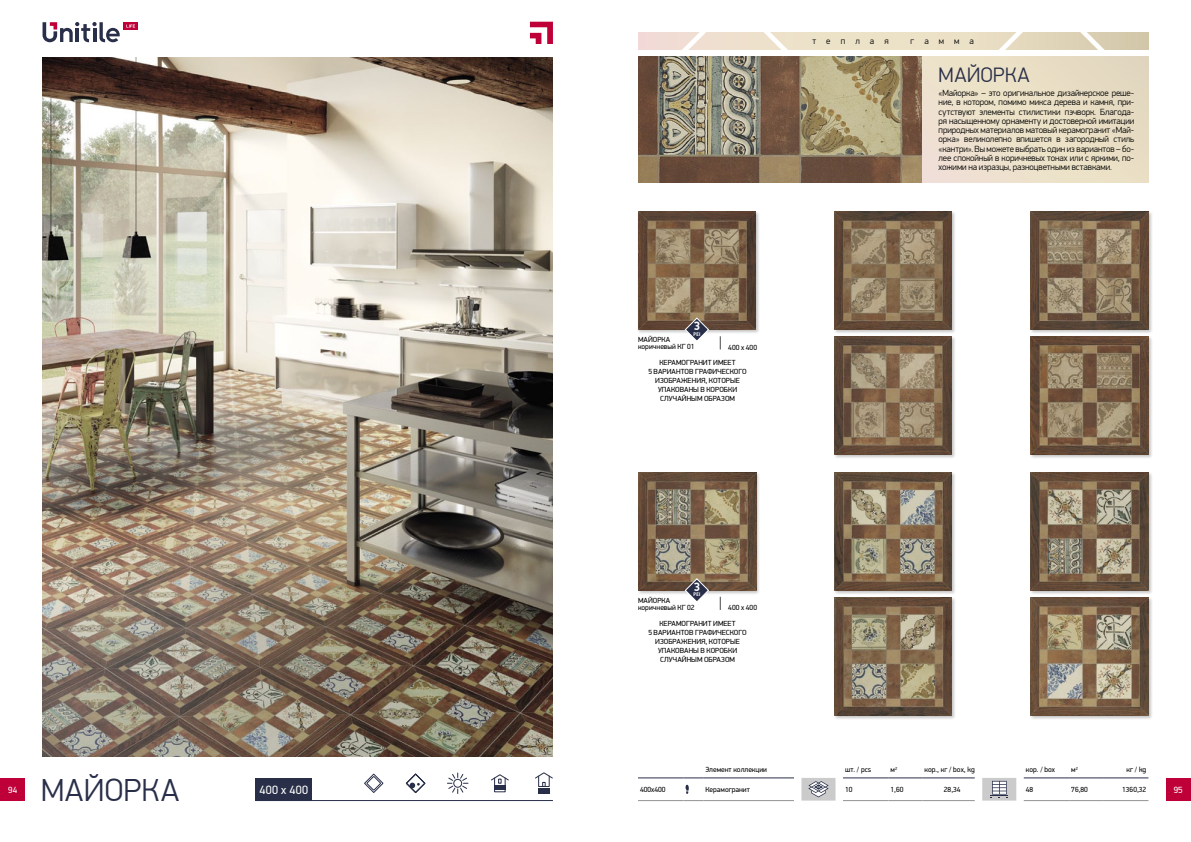
<style>
.page{position:relative;width:1191px;height:842px;background:#fff}
.page>*{position:absolute;margin:0;border:0;box-sizing:border-box;transform-origin:0 0}
.t1{font:300 32px "PF Din Display Pro";letter-spacing:.015em;color:#292f48}
.t2{font:300 21px "PF Din Display Pro";letter-spacing:.02em;color:#292f48}
.t3{font:12px "PF Din Display Pro";letter-spacing:.025em;color:#fff}
.t4{font:700 12px "PF Din Display Pro";color:#fff}
.t5{font:300 9px/9.3px "PF Din Display Pro";letter-spacing:-.005em;color:#000;text-align:justify}
.t6{font:9px "PF Din Display Pro";color:#fff}
.t7{font:7.4px/7px "PF Din Display Pro";color:#000}
.t8{font:700 5px "Helios Cond C";letter-spacing:.03em;color:#fff}
</style>
<div class="page">
<div style="left:255px;top:778px;width:57px;height:23px;background:#292f48"></div>
<hr style="left:256px;top:800px;width:297px;height:1px;background:#292f48">
<svg style="left:638px;top:33px;width:510px;height:17px;background:#e8dcc4"></svg>
<svg style="left:763px;top:32px;width:25px;height:18px"></svg>
<svg style="left:681px;top:32px;width:26px;height:18px"></svg>
<svg style="left:997px;top:32px;width:26px;height:18px"></svg>
<svg style="left:1079px;top:32px;width:26px;height:18px"></svg>
<div style="left:848px;top:57px;width:300px;height:125px;background:#ece1c7"></div>
<img style="left:43px;top:57px;width:510px;height:700px">
<svg style="left:530px;top:22px;width:23px;height:22px"></svg>
<svg style="left:123px;top:22px;width:15px;height:7px"></svg>
<svg style="left:126px;top:25px;width:9px;height:3px"></svg>
<svg style="left:43px;top:22px;width:77px;height:20px"></svg>
<div style="left:0;top:779px;width:24px;height:22px;background:#bf0038"></div>
<div style="left:1166px;top:779px;width:25px;height:22px;background:#bf0038"></div>
<img style="left:638px;top:57px;width:283px;height:125px">
<svg style="left:720px;top:336px;width:1px;height:13px"></svg>
<svg style="left:720px;top:597px;width:1px;height:13px"></svg>
<div style="left:636px;top:211px;width:124px;height:123px;background:#000;opacity:.25"></div>
<img style="left:638px;top:212px;width:117px;height:118px">
<div style="left:833px;top:335px;width:123px;height:124px;background:#000;opacity:.25"></div>
<img style="left:834px;top:336px;width:118px;height:118px">
<div style="left:833px;top:471px;width:123px;height:124px;background:#000;opacity:.25"></div>
<img style="left:834px;top:473px;width:118px;height:117px">
<div style="left:833px;top:211px;width:123px;height:123px;background:#000;opacity:.25"></div>
<img style="left:834px;top:212px;width:118px;height:118px">
<div style="left:1029px;top:335px;width:124px;height:124px;background:#000;opacity:.25"></div>
<img style="left:1030px;top:336px;width:118px;height:118px">
<div style="left:1029px;top:471px;width:124px;height:124px;background:#000;opacity:.25"></div>
<img style="left:1030px;top:473px;width:118px;height:117px">
<div style="left:1029px;top:211px;width:123px;height:123px;background:#000;opacity:.25"></div>
<img style="left:1030px;top:212px;width:118px;height:118px">
<div style="left:1029px;top:596px;width:123px;height:124px;background:#000;opacity:.25"></div>
<img style="left:1030px;top:598px;width:118px;height:117px">
<div style="left:833px;top:596px;width:123px;height:124px;background:#000;opacity:.25"></div>
<img style="left:834px;top:598px;width:118px;height:117px">
<div style="left:637px;top:471px;width:123px;height:124px;background:#000;opacity:.25"></div>
<img style="left:638px;top:473px;width:118px;height:117px">
<svg style="left:684px;top:317px;width:25px;height:23px"></svg>
<svg style="left:684px;top:578px;width:25px;height:23px"></svg>
<svg style="left:364px;top:773px;width:20px;height:20px"></svg>
<div style="left:366px;top:776px;width:15px;height:14px;border:1px solid #292f48;border-radius:6px"></div>
<svg style="left:405px;top:773px;width:21px;height:21px"></svg>
<svg style="left:447px;top:773px;width:21px;height:20px"></svg>
<div style="left:494px;top:778px;width:11px;height:14px;border:1px solid #292f48"></div>
<svg style="left:491px;top:774px;width:18px;height:16px"></svg>
<svg style="left:535px;top:772px;width:18px;height:21px"></svg>
<svg style="left:683px;top:800px;width:20px;height:1px"></svg>
<hr style="left:703px;top:800px;width:91px;height:1px;background:#939393">
<hr style="left:843px;top:800px;width:45px;height:1px;background:#939393">
<hr style="left:922px;top:800px;width:52px;height:1px;background:#939393">
<hr style="left:1023px;top:800px;width:46px;height:1px;background:#939393">
<hr style="left:638px;top:777px;width:45px;height:1px;background:#292f48">
<svg style="left:683px;top:777px;width:20px;height:1px"></svg>
<hr style="left:703px;top:777px;width:91px;height:1px;background:#292f48">
<hr style="left:843px;top:777px;width:45px;height:1px;background:#292f48">
<hr style="left:888px;top:777px;width:34px;height:1px;background:#292f48">
<hr style="left:922px;top:777px;width:52px;height:1px;background:#292f48">
<hr style="left:1023px;top:777px;width:46px;height:1px;background:#292f48">
<hr style="left:1069px;top:777px;width:34px;height:1px;background:#292f48">
<hr style="left:1103px;top:777px;width:45px;height:1px;background:#292f48">
<hr style="left:888px;top:800px;width:34px;height:1px;background:#939393">
<hr style="left:1069px;top:800px;width:34px;height:1px;background:#939393">
<hr style="left:1103px;top:800px;width:45px;height:1px;background:#939393">
<hr style="left:638px;top:800px;width:45px;height:1px;background:#939393">
<svg style="left:685px;top:785px;width:4px;height:9px"></svg>
<svg style="left:801px;top:778px;width:215px;height:22px"></svg>
<p class="t5" style="left:812px;top:36px;width:78px">теплая</p>
<p class="t5" style="left:910px;top:36px;width:65px">гамма</p>
<h3 class="t4" style="left:693px;top:319px;width:8px">3</h3>
<p class="t8" style="left:693px;top:331px;width:8px">pEI</p>
<p class="t7" style="left:638px;top:336px;width:58px">Майорка коричневый КГ 01</p>
<p class="t7" style="left:728px;top:344px;width:30px">400 х 400</p>
<p class="t7" style="left:659px;top:359px;width:14px">Керамогранит</p>
<p class="t7" style="left:713px;top:359px;width:23px">имеет</p>
<p class="t7" style="left:648px;top:368px;width:9px">5 вариантов</p>
<p class="t7" style="left:695px;top:368px;width:6px">графич</p>
<p class="t7" style="left:722px;top:368px;width:10px">еского</p>
<p class="t7" style="left:655px;top:377px;width:6px">изображ</p>
<p class="t7" style="left:687px;top:377px;width:27px">ения, котор</p>
<p class="t7" style="left:730px;top:377px;width:11px">ые</p>
<p class="t7" style="left:658px;top:386px;width:6px">упакован</p>
<p class="t7" style="left:693px;top:386px;width:19px">ы в коробки</p>
<p class="t7" style="left:660px;top:395px;width:6px">случа</p>
<p class="t7" style="left:682px;top:395px;width:28px">йным образом</p>
<h3 class="t4" style="left:693px;top:580px;width:8px">3</h3>
<p class="t8" style="left:693px;top:591px;width:8px">pEI</p>
<p class="t7" style="left:638px;top:597px;width:58px">Майорка коричневый КГ 02</p>
<p class="t7" style="left:728px;top:604px;width:30px">400 х 400</p>
<p class="t7" style="left:659px;top:620px;width:14px">Керамогранит</p>
<p class="t7" style="left:713px;top:620px;width:23px">имеет</p>
<p class="t7" style="left:648px;top:629px;width:9px">5 вариантов</p>
<p class="t7" style="left:695px;top:629px;width:6px">графич</p>
<p class="t7" style="left:722px;top:629px;width:10px">еского</p>
<p class="t7" style="left:655px;top:638px;width:6px">изображ</p>
<p class="t7" style="left:687px;top:638px;width:27px">ения, котор</p>
<p class="t7" style="left:730px;top:638px;width:11px">ые</p>
<p class="t7" style="left:658px;top:647px;width:6px">упакован</p>
<p class="t7" style="left:693px;top:647px;width:19px">ы в коробки</p>
<p class="t7" style="left:660px;top:656px;width:6px">случа</p>
<p class="t7" style="left:682px;top:656px;width:28px">йным образом</p>
<h2 class="t2" style="left:938px;top:63px;width:93px">майорка</h2>
<p class="t5" style="left:938px;top:89px;width:197px">«Майорка» – это оригинальное дизайнерское реше&shy;ние, в котором, помимо микса дерева и камня, при&shy;сутствуют элементы стилистики пэчворк. Благода&shy;ря насыщенному орнаменту и достоверной имитации природных материалов матовый керамогранит «Май&shy;орка» великолепно впишется в загородный стиль «кантри». Вы можете выбрать один из вариантов – бо&shy;лее спокойный в коричневых тонах или с яркими, по&shy;хожими на изразцы, разноцветными вставками.</p>
<p class="t7" style="left:705px;top:766px;width:63px">Элемент коллекции</p>
<p class="t7" style="left:845px;top:766px;width:28px">шт. / pcs</p>
<p class="t7" style="left:890px;top:766px;width:8px">м<sup>2</sup></p>
<p class="t7" style="left:924px;top:766px;width:52px">кор., кг / box, kg</p>
<p class="t7" style="left:1026px;top:766px;width:31px">кор. / box</p>
<p class="t7" style="left:1071px;top:766px;width:8px">м<sup>2</sup></p>
<p class="t7" style="left:1126px;top:766px;width:21px">кг / kg</p>
<h1 class="t1" style="left:41px;top:771px;width:140px">майорка</h1>
<h3 class="t3" style="left:259px;top:783px;width:50px">400 х 400</h3>
<p class="t6" style="left:8px;top:785px;width:11px">94</p>
<p class="t6" style="left:1173px;top:785px;width:11px">95</p>
<p class="t7" style="left:640px;top:786px;width:27px">400х400</p>
<p class="t7" style="left:705px;top:786px;width:46px">Керамогранит</p>
<p class="t7" style="left:845px;top:786px;width:9px">10</p>
<p class="t7" style="left:890px;top:786px;width:14px">1,60</p>
<p class="t7" style="left:944px;top:786px;width:18px">28,34</p>
<p class="t7" style="left:1026px;top:786px;width:9px">48</p>
<p class="t7" style="left:1071px;top:786px;width:18px">76,80</p>
<p class="t7" style="left:1122px;top:786px;width:26px">1360,32</p>
</div>
